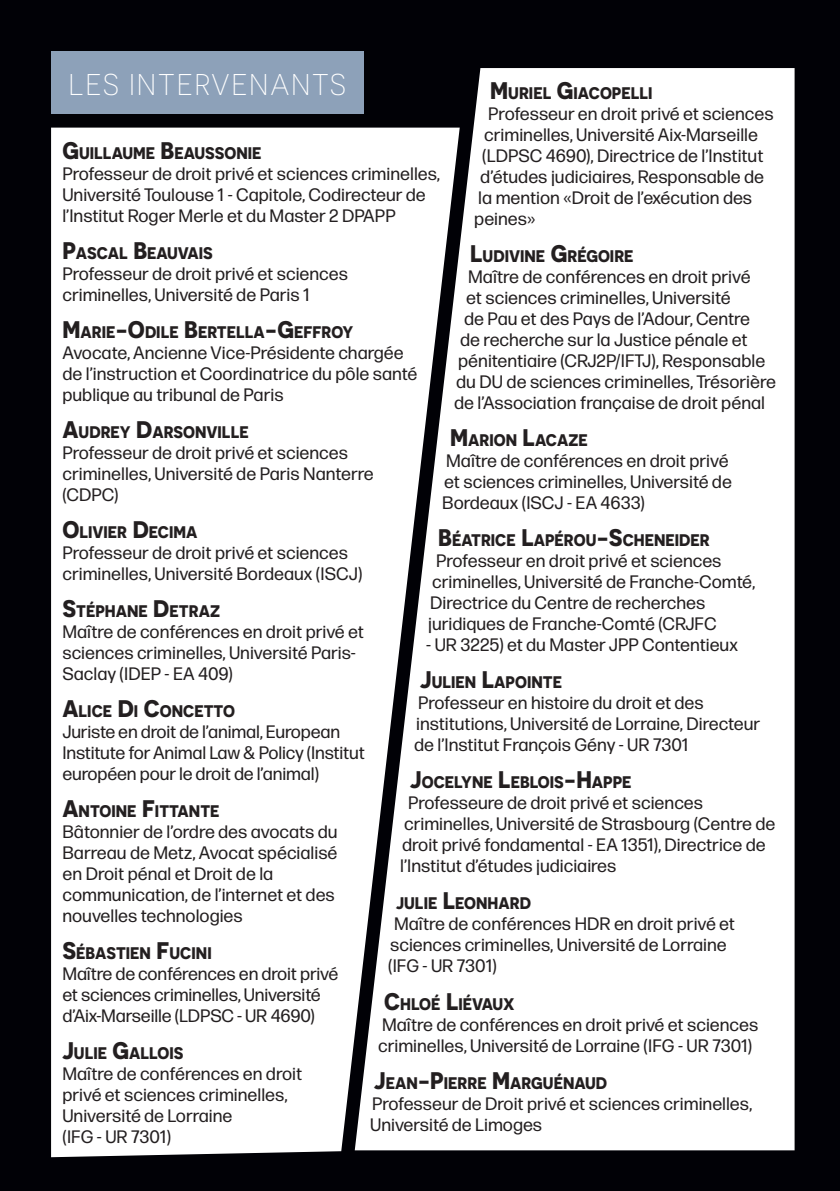
<style>
.page{position:relative;width:840px;height:1191px;background:#fff}
.page>*{position:absolute;margin:0;border:0;box-sizing:border-box;transform-origin:0 0}
.t1{font:300 30px "Novecentosans";letter-spacing:.06em;color:#fff}
.t2{font:18px/21px "Forma DJR Micro";color:#231f20}
.t3{font:700 16.8px "Novecentosans";color:#231f20}
.s1{font-size:24px}
</style>
<div class="page">
<div style="left:0;top:0;width:839px;height:1191px;background:#010106"></div>
<div style="left:51px;top:51px;width:312px;height:62px;background:#8da1b9"></div>
<div style="left:354px;top:68px;width:440px;height:1082px;background:#fff"></div>
<div style="left:51px;top:128px;width:408px;height:1029px;background:#fff"></div>
<h1 class="t1" style="left:68px;top:67px;width:278px">LES INTERVENANTS</h1>
<p class="t3" style="left:490px;top:83px;width:164px"><span class="s1">M</span>URIEL <span class="s1">G</span>IACOPELLI</p>
<p class="t2" style="left:488px;top:103px;width:287px">Professeur en droit privé et sciences</p>
<p class="t2" style="left:484px;top:124px;width:275px">criminelles, Université Aix-Marseille</p>
<p class="t2" style="left:482px;top:145px;width:282px">(LDPSC 4690), Directrice de l’Institut</p>
<p class="t2" style="left:480px;top:166px;width:285px">d’études judiciaires, Responsable de</p>
<p class="t2" style="left:478px;top:187px;width:275px">la mention «Droit de l’exécution des</p>
<p class="t2" style="left:474px;top:208px;width:62px">peines»</p>
<p class="t3" style="left:470px;top:246px;width:165px"><span class="s1">L</span>UDIVINE <span class="s1">G</span>RÉGOIRE</p>
<p class="t2" style="left:468px;top:266px;width:284px">Maître de conférences en droit privé</p>
<p class="t2" style="left:466px;top:287px;width:266px">et sciences criminelles, Université</p>
<p class="t2" style="left:464px;top:308px;width:287px">de Pau et des Pays de l’Adour, Centre</p>
<p class="t2" style="left:460px;top:329px;width:288px">de recherche sur la Justice pénale et</p>
<p class="t2" style="left:458px;top:350px;width:308px">pénitentiaire (CRJ2P/IFTJ), Responsable</p>
<p class="t2" style="left:456px;top:371px;width:321px">du DU de sciences criminelles, Trésorière</p>
<p class="t2" style="left:454px;top:392px;width:312px">de l’Association française de droit pénal</p>
<p class="t3" style="left:450px;top:430px;width:139px"><span class="s1">M</span>ARION <span class="s1">L</span>ACAZE</p>
<p class="t2" style="left:442px;top:450px;width:291px">Maître de conférences en droit privé et sciences criminelles, Université de<br>Bordeaux (ISCJ - EA 4633)</p>
<p class="t3" style="left:438px;top:530px;width:273px"><span class="s1">B</span>ÉATRICE <span class="s1">L</span>APÉROU<span class="s1">-S</span>CHENEIDER</p>
<p class="t2" style="left:428px;top:550px;width:328px;text-indent:8px">Professeur en droit privé et sciences criminelles, Université de Franche-Comté, Directrice du Centre de recherches juridiques de Franche-Comté (CRJFC</p>
<p class="t2" style="left:426px;top:634px;width:313px">- UR 3225) et du Master JPP Contentieux</p>
<p class="t3" style="left:420px;top:672px;width:143px"><span class="s1">J</span>ULIEN <span class="s1">L</span>APOINTE</p>
<p class="t2" style="left:414px;top:692px;width:347px">Professeur en histoire du droit et des institutions, Université de Lorraine, Directeur de l’Institut François Gény - UR 7301</p>
<p class="t3" style="left:410px;top:772px;width:223px"><span class="s1">J</span>OCELYNE <span class="s1">L</span>EBLOIS<span class="s1">-H</span>APPE</p>
<p class="t2" style="left:400px;top:792px;width:376px;text-indent:8px">Professeure de droit privé et sciences criminelles, Université de Strasbourg (Centre de droit privé fondamental - EA 1351), Directrice de l’Institut d’études judiciaires</p>
<p class="t3" style="left:396px;top:893px;width:136px">JULIE <span class="s1">L</span>EONHARD</p>
<p class="t2" style="left:388px;top:913px;width:348px;text-indent:6px">Maître de conférences HDR en droit privé et sciences criminelles, Université de Lorraine (IFG - UR 7301)</p>
<p class="t3" style="left:384px;top:993px;width:132px"><span class="s1">C</span>HLOÉ <span class="s1">L</span>IÉVAUX</p>
<p class="t2" style="left:378px;top:1013px;width:381px">Maître de conférences en droit privé et sciences criminelles, Université de Lorraine (IFG - UR 7301)</p>
<p class="t3" style="left:374px;top:1072px;width:234px"><span class="s1">J</span>EAN<span class="s1">-P</span>IERRE <span class="s1">M</span>ARGUÉNAUD</p>
<p class="t2" style="left:370px;top:1092px;width:383px">Professeur de Droit privé et sciences criminelles,<br>Université de Limoges</p>
<p class="t3" style="left:62px;top:142px;width:200px"><span class="s1">G</span>UILLAUME <span class="s1">B</span>EAUSSONIE</p>
<p class="t2" style="left:62px;top:162px;width:379px">Professeur de droit privé et sciences criminelles,<br>Université Toulouse 1 - Capitole, Codirecteur de l’Institut Roger Merle et du Master 2 DPAPP</p>
<p class="t3" style="left:62px;top:242px;width:151px"><span class="s1">P</span>ASCAL <span class="s1">B</span>EAUVAIS</p>
<p class="t2" style="left:62px;top:262px;width:287px">Professeur de droit privé et sciences criminelles, Université de Paris 1</p>
<p class="t3" style="left:62px;top:321px;width:292px"><span class="s1">M</span>ARIE<span class="s1">-O</span>DILE <span class="s1">B</span>ERTELLA<span class="s1">-G</span>EFFROY</p>
<p class="t2" style="left:62px;top:341px;width:356px">Avocate, Ancienne Vice-Présidente chargée de l’instruction et Coordinatrice du pôle santé publique au tribunal de Paris</p>
<p class="t3" style="left:62px;top:421px;width:188px"><span class="s1">A</span>UDREY <span class="s1">D</span>ARSONVILLE</p>
<p class="t2" style="left:62px;top:441px;width:312px">Professeur de droit privé et sciences criminelles, Université de Paris Nanterre (CDPC)</p>
<p class="t3" style="left:62px;top:521px;width:136px"><span class="s1">O</span>LIVIER <span class="s1">D</span>ECIMA</p>
<p class="t2" style="left:62px;top:541px;width:301px">Professeur de droit privé et sciences criminelles, Université Bordeaux (ISCJ)</p>
<p class="t3" style="left:62px;top:600px;width:159px"><span class="s1">S</span>TÉPHANE <span class="s1">D</span>ETRAZ</p>
<p class="t2" style="left:62px;top:620px;width:303px">Maître de conférences en droit privé et sciences criminelles, Université Paris-<br>Saclay (IDEP - EA 409)</p>
<p class="t3" style="left:62px;top:700px;width:174px"><span class="s1">A</span>LICE <span class="s1">D</span>I <span class="s1">C</span>ONCETTO</p>
<p class="t2" style="left:62px;top:720px;width:304px">Juriste en droit de l’animal, European<br>Institute for Animal Law &amp; Policy (Institut européen pour le droit de l’animal)</p>
<p class="t3" style="left:62px;top:800px;width:158px"><span class="s1">A</span>NTOINE <span class="s1">F</span>ITTANTE</p>
<p class="t2" style="left:62px;top:820px;width:277px">Bâtonnier de l’ordre des avocats du<br>Barreau de Metz, Avocat spécialisé en Droit pénal et Droit de la communication, de l’internet et des nouvelles technologies</p>
<p class="t3" style="left:62px;top:942px;width:151px"><span class="s1">S</span>ÉBASTIEN <span class="s1">F</span>UCINI</p>
<p class="t2" style="left:62px;top:962px;width:277px">Maître de conférences en droit privé et sciences criminelles, Université d’Aix-Marseille (LDPSC - UR 4690)</p>
<p class="t3" style="left:62px;top:1042px;width:122px"><span class="s1">J</span>ULIE <span class="s1">G</span>ALLOIS</p>
<p class="t2" style="left:62px;top:1062px;width:241px">Maître de conférences en droit privé et sciences criminelles,<br>Université de Lorraine<br>(IFG - UR 7301)</p>
</div>
